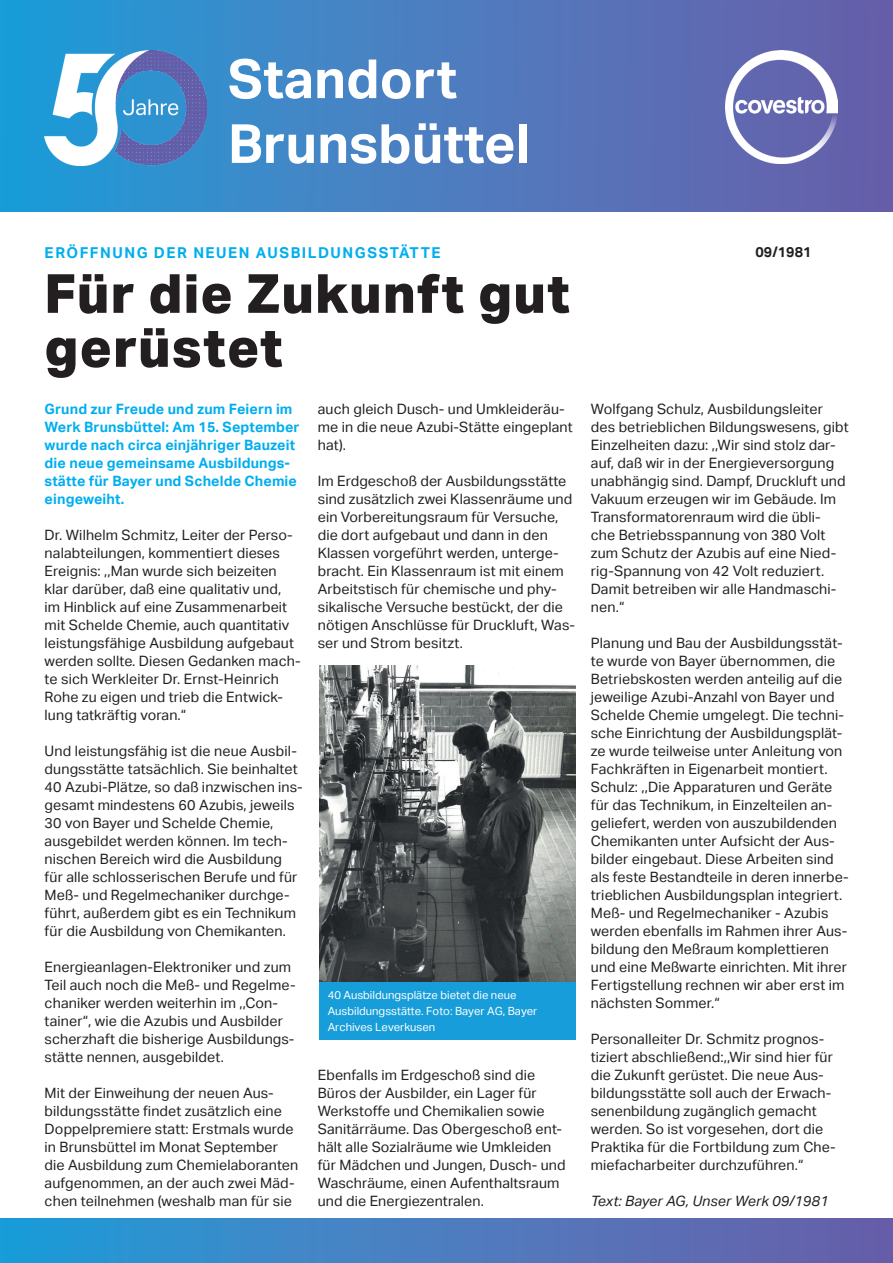
<style>
.page{position:relative;width:893px;height:1263px;background:#fff}
.page>*{position:absolute;margin:0;border:0;box-sizing:border-box;transform-origin:0 0}
.t1{font:800 54px/54px "Aktiv Grotesk";letter-spacing:.02em;color:#231f20}
.t2{font:700 54px/64.8px "Aktiv Grotesk";color:#fff}
.t3{font:700 15px "Aktiv Grotesk";letter-spacing:.1em;color:#00aeef}
.t4{font:14.25px/18px "Aktiv Grotesk";letter-spacing:.01em;color:#231f20}
.t5{font:700 14.25px/18px "Aktiv Grotesk";letter-spacing:.01em;color:#00aeef}
.t6{font:italic 14.25px "Aktiv Grotesk";letter-spacing:.01em;color:#231f20}
.t7{font:700 14.25px "Aktiv Grotesk";color:#231f20}
.t8{font:11.25px/15.8px "Aktiv Grotesk";color:#fff}
</style>
<div class="page">
<div style="left:0;top:0;width:893px;height:212px;background:linear-gradient(to right,#229dd8,#6e5da8)"></div>
<img style="left:44px;top:50px;width:163px;height:115px">
<img style="left:726px;top:51px;width:112px;height:113px">
<div style="left:0;top:1218px;width:893px;height:45px;background:linear-gradient(to right,#239dd8,#6e5da8)"></div>
<img style="left:319px;top:666px;width:257px;height:316px">
<div style="left:319px;top:982px;width:257px;height:58px;background:#179dd9"></div>
<h1 class="t2" style="left:228px;top:47px;width:304px">Standort<br>Brunsbüttel</h1>
<p class="t3" style="left:45px;top:244px;width:397px">ERÖFFNUNG DER NEUEN AUSBILDUNGSSTÄTTE</p>
<p class="t7" style="left:755px;top:244px;width:58px">09/1981</p>
<h1 class="t1" style="left:44px;top:267px;width:527px">Für die Zukunft gut gerüstet</h1>
<p class="t5" style="left:45px;top:400px;width:256px">Grund zur Freude und zum Feiern im<br>Werk Brunsbüttel: Am 15. September wurde nach circa einjähriger Bauzeit die neue gemeinsame Ausbildungs&shy;stätte für Bayer und Schelde Chemie eingeweiht.</p>
<p class="t4" style="left:45px;top:526px;width:257px">Dr. Wilhelm Schmitz, Leiter der Perso&shy;nalabteilungen, kommentiert dieses Ereignis: ,,Man wurde sich beizeiten klar darüber, daß eine qualitativ und,<br>im Hinblick auf eine Zusammenarbeit mit Schelde Chemie, auch quantitativ leistungsfähige Ausbildung aufgebaut werden sollte. Diesen Gedanken mach&shy;te sich Werkleiter Dr. Ernst-Heinrich Rohe zu eigen und trieb die Entwick&shy;lung tatkräftig voran.“</p>
<p class="t4" style="left:45px;top:742px;width:260px">Und leistungsfähig ist die neue Ausbil&shy;dungsstätte tatsächlich. Sie beinhaltet 40 Azubi-Plätze, so daß inzwischen ins&shy;gesamt mindestens 60 Azubis, jeweils 30 von Bayer und Schelde Chemie, ausgebildet werden können. Im tech&shy;nischen Bereich wird die Ausbildung für alle schlosserischen Berufe und für Meß- und Regelmechaniker durchge&shy;führt, außerdem gibt es ein Technikum für die Ausbildung von Chemikanten.</p>
<p class="t4" style="left:45px;top:958px;width:252px">Energieanlagen-Elektroniker und zum Teil auch noch die Meß- und Regelme&shy;chaniker werden weiterhin im ,,Con&shy;tainer“, wie die Azubis und Ausbilder scherzhaft die bisherige Ausbildungs&shy;stätte nennen, ausgebildet.</p>
<p class="t4" style="left:45px;top:1084px;width:255px">Mit der Einweihung der neuen Aus&shy;bildungsstätte findet zusätzlich eine Doppelpremiere statt: Erstmals wurde in Brunsbüttel im Monat September die Ausbildung zum Chemielaboranten aufgenommen, an der auch zwei Mäd&shy;chen teilnehmen (weshalb man für sie</p>
<p class="t4" style="left:318px;top:400px;width:257px">auch gleich Dusch- und Umkleideräu&shy;me in die neue Azubi-Stätte eingeplant hat).</p>
<p class="t4" style="left:318px;top:472px;width:259px">Im Erdgeschoß der Ausbildungsstätte sind zusätzlich zwei Klassenräume und ein Vorbereitungsraum für Versuche, die dort aufgebaut und dann in den Klassen vorgeführt werden, unterge&shy;bracht. Ein Klassenraum ist mit einem Arbeitstisch für chemische und phy&shy;sikalische Versuche bestückt, der die nötigen Anschlüsse für Druckluft, Was&shy;ser und Strom besitzt.</p>
<p class="t8" style="left:328px;top:987px;width:211px">40 Ausbildungsplätze bietet die neue<br>Ausbildungsstätte. Foto: Bayer AG, Bayer<br>Archives Leverkusen</p>
<p class="t4" style="left:318px;top:1066px;width:249px">Ebenfalls im Erdgeschoß sind die Büros der Ausbilder, ein Lager für Werkstoffe und Chemikalien sowie Sanitärräume. Das Obergeschoß ent&shy;hält alle Sozialräume wie Umkleiden für Mädchen und Jungen, Dusch- und Waschräume, einen Aufenthaltsraum und die Energiezentralen.</p>
<p class="t4" style="left:591px;top:400px;width:259px">Wolfgang Schulz, Ausbildungsleiter des betrieblichen Bildungswesens, gibt Einzelheiten dazu: ,,Wir sind stolz dar&shy;auf, daß wir in der Energieversorgung unabhängig sind. Dampf, Druckluft und Vakuum erzeugen wir im Gebäude. Im Transformatorenraum wird die übli&shy;che Betriebsspannung von 380 Volt zum Schutz der Azubis auf eine Nied&shy;rig-Spannung von 42 Volt reduziert.<br>Damit betreiben wir alle Handmaschi&shy;nen.“</p>
<p class="t4" style="left:591px;top:634px;width:259px">Planung und Bau der Ausbildungsstät&shy;te wurde von Bayer übernommen, die Betriebskosten werden anteilig auf die jeweilige Azubi-Anzahl von Bayer und Schelde Chemie umgelegt. Die techni&shy;sche Einrichtung der Ausbildungsplät&shy;ze wurde teilweise unter Anleitung von Fachkräften in Eigenarbeit montiert.<br>Schulz: ,,Die Apparaturen und Geräte für das Technikum, in Einzelteilen an&shy;geliefert, werden von auszubildenden Chemikanten unter Aufsicht der Aus&shy;bilder eingebaut. Diese Arbeiten sind als feste Bestandteile in deren innerbe&shy;trieblichen Ausbildungsplan integriert.<br>Meß- und Regelmechaniker - Azubis werden ebenfalls im Rahmen ihrer Aus&shy;bildung den Meßraum komplettieren und eine Meßwarte einrichten. Mit ihrer Fertigstellung rechnen wir aber erst im nächsten Sommer.“</p>
<p class="t4" style="left:591px;top:1030px;width:246px">Personalleiter Dr. Schmitz prognos&shy;tiziert abschließend:,,Wir sind hier für die Zukunft gerüstet. Die neue Aus&shy;bildungsstätte soll auch der Erwach&shy;senenbildung zugänglich gemacht werden. So ist vorgesehen, dort die Praktika für die Fortbildung zum Che&shy;miefacharbeiter durchzuführen.“</p>
<p class="t6" style="left:591px;top:1193px;width:239px">Text: Bayer AG, Unser Werk 09/1981</p>
</div>
